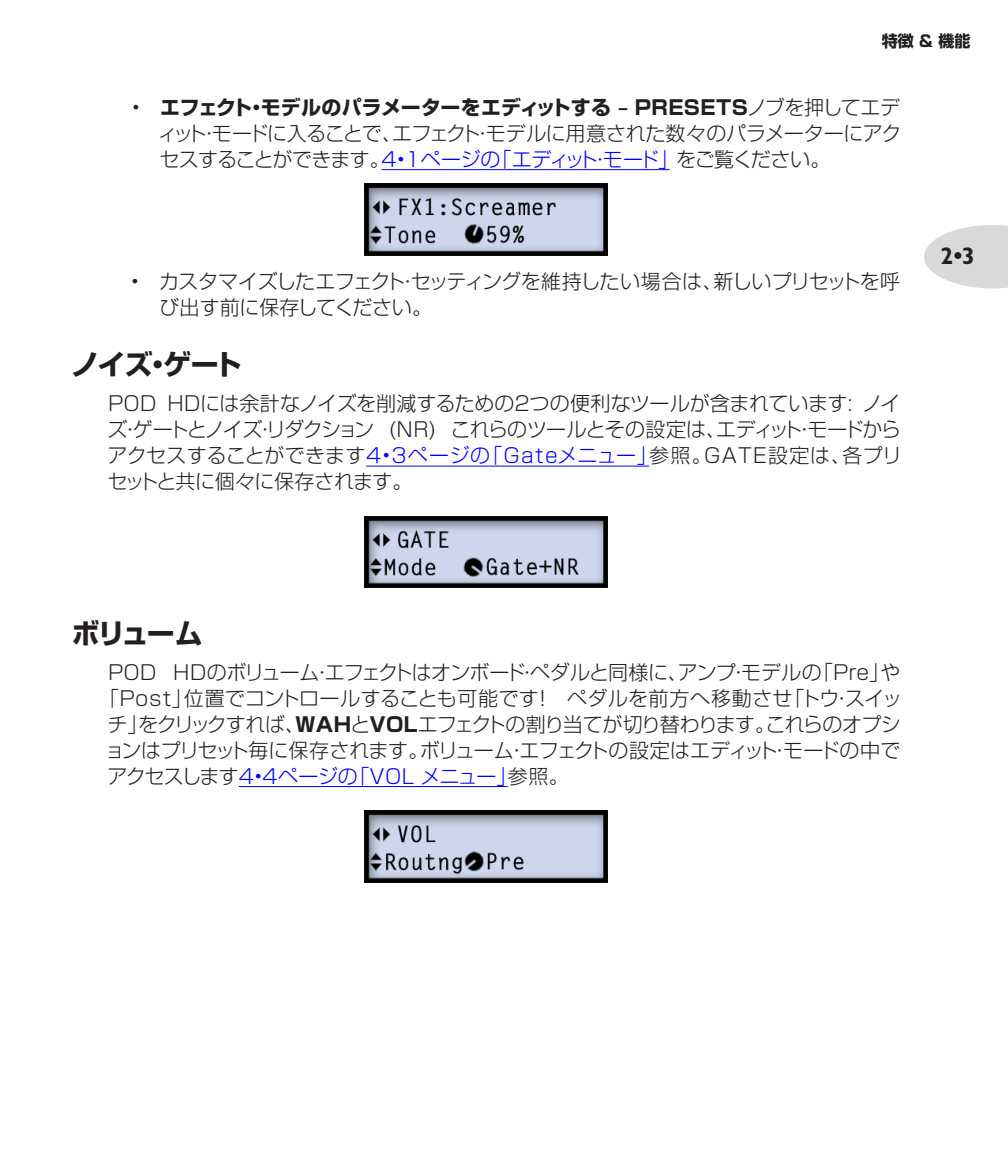
<style>
.page{position:relative;width:1008px;height:1152px;background:#fff}
.page>*{position:absolute;margin:0;border:0;box-sizing:border-box;transform-origin:0 0}
._01b_Section_title_1{font:700 28px "Shin Go Pro";letter-spacing:-.07em;color:#231f20}
.t1{font:700 condensed 24px "Gill Sans";color:#231f20}
._02_Body{font:300 20px/26px "Shin Go Pro";letter-spacing:-.015em;color:#231f20;text-align:justify}
._03a_Body_bullet_1{font:300 20px/26px "Shin Go Pro";letter-spacing:-.025em;color:#231f20;text-align:justify}
._02_Body-2{font:300 20px "Shin Go Pro";letter-spacing:-.055em;color:#231f20}
._02_Body-3{font:300 20px "Shin Go Pro";letter-spacing:.015em;color:#231f20}
._02_Body-4{font:300 20px "Shin Go Pro";letter-spacing:-.03em;color:#00f}
.t2{font:700 16px "Shin Go Pro";color:#231f20}
.s1{font-weight:700}
.s2{color:#00f}
.s3{color:#231f20}
</style>
<div class="page">
<svg style="left:924px;top:225px;width:84px;height:63px"></svg>
<hr style="left:381px;top:169px;width:289px;height:1px;background:#00f">
<hr style="left:366px;top:466px;width:283px;height:1px;background:#00f">
<hr style="left:239px;top:786px;width:269px;height:1px;background:#00f">
<img style="left:364px;top:184px;width:244px;height:71px">
<img style="left:364px;top:516px;width:244px;height:72px">
<img style="left:364px;top:810px;width:244px;height:72px">
<p class="t2" style="left:882px;top:28px;width:90px">特徴 &amp; 機能</p>
<p class="_03a_Body_bullet_1" style="left:158px;top:92px;width:745px;text-indent:-26px">• <span class="s1">エフェクト・モデルのパラメーターをエディットする – PRESETS</span>ノブを押してエディット・モードに入ることで、エフェクト・モデルに用意された数々のパラメーターにアクセスすることができます。<span class="s2">4•1ページの「エディット・モード」</span>をご覧ください。</p>
<p class="_03a_Body_bullet_1" style="left:160px;top:266px;width:742px;text-indent:-29px">• カスタマイズしたエフェクト・セッティングを維持したい場合は、新しいプリセットを呼び出す前に保存してください。</p>
<p class="_01b_Section_title_1" style="left:71px;top:342px;width:172px">ノイズ・ゲート</p>
<p class="_02_Body" style="left:107px;top:388px;width:796px">POD HDには余計なノイズを削減するための２つの便利なツールが含まれています: ノイズ・ゲートとノイズ・リダクション (NR) これらのツールとその設定は、エディット・モードからアクセスすることができます<span class="s2">4•3ページの「Gateメニュー」</span>参照。GATE設定は、各プリセットと共に個々に保存されます。</p>
<p class="t1" style="left:941px;top:241px;width:35px">2•3</p>
<p class="_01b_Section_title_1" style="left:72px;top:611px;width:132px">ボリューム</p>
<p class="_02_Body" style="left:108px;top:657px;width:794px">POD HDのボリューム・エフェクトはオンボード・ペダルと同様に、アンプ・モデルの「Pre」や</p>
<p class="_02_Body-3" style="left:99px;top:682px;width:805px">「Post」位置でコントロールすることも可能です! ペダルを前方へ移動させ「トウ・スイッ</p>
<p class="_02_Body-2" style="left:108px;top:708px;width:795px">チ」をクリックすれば、<span class="s1">WAH</span>と<span class="s1">VOL</span>エフェクトの割り当てが切り替わります。これらのオプシ</p>
<p class="_02_Body" style="left:105px;top:735px;width:797px">ョンはプリセット毎に保存されます。ボリューム・エフェクトの設定はエディット・モードの中で</p>
<p class="_02_Body-4" style="left:107px;top:760px;width:463px"><span class="s3">アクセスします</span>4•4ページの「VOL メニュー」<span class="s3">参照。</span></p>
</div>
